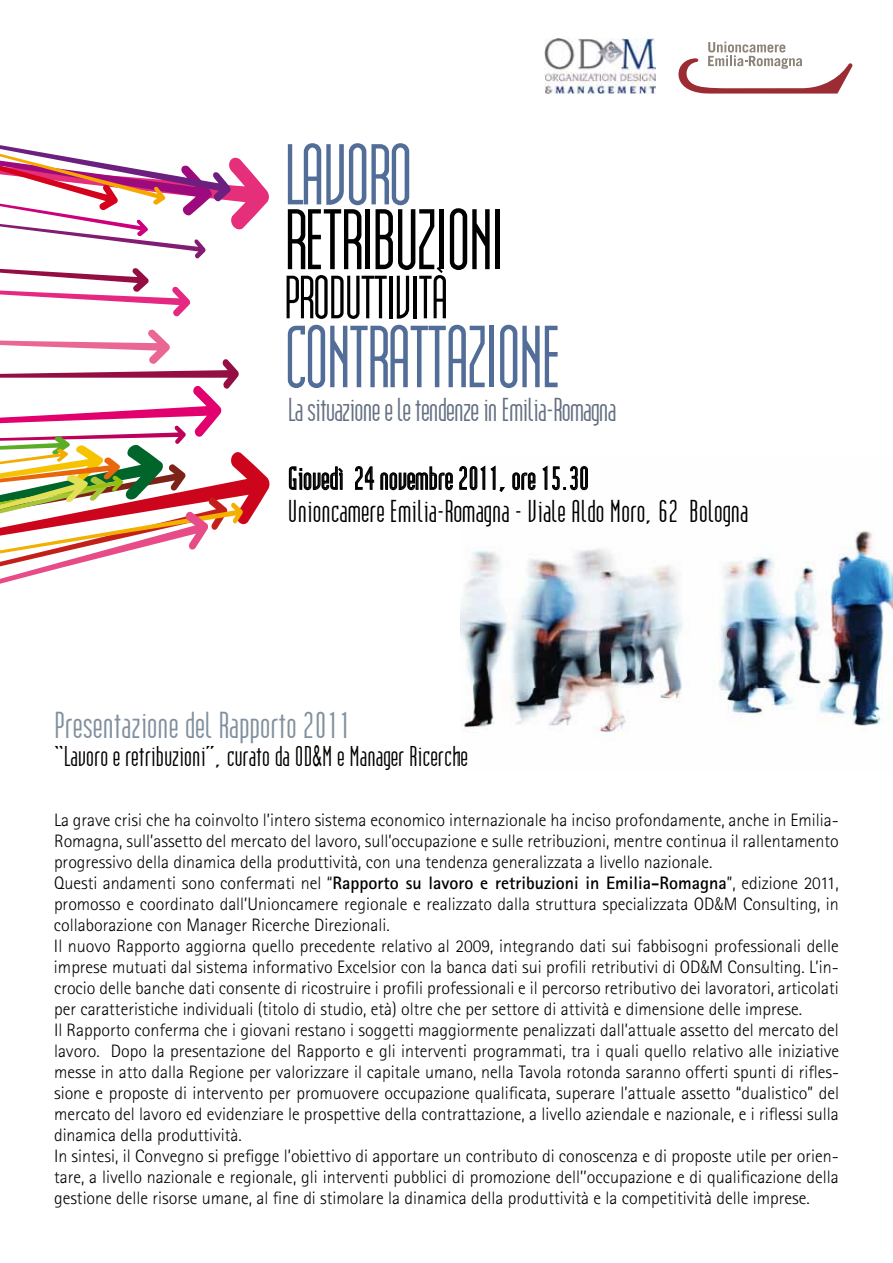
<style>
.page{position:relative;width:893px;height:1263px;background:#fff}
.page>*{position:absolute;margin:0;border:0;box-sizing:border-box;transform-origin:0 0}
.t1{font:37.35px "Institution";color:#81909e}
.t2{font:33px "Institution";letter-spacing:-.025em;color:#647082}
.t3{font:31.5px/33px "Institution";color:#000}
.t4{font:28.5px "Institution";color:#000}
.t5{font:300 18px/21px "Rotis Sans Serif";color:#000}
.s1{font-family:"Arial"}
.s2{font-weight:700}
.s3{font-family:"Akzidenz Grotesk BE";font-stretch:condensed;font-size:21px}
</style>
<div class="page">
<svg style="left:288px;top:466px;width:55px;height:25px"></svg>
<svg style="left:355px;top:466px;width:106px;height:25px"></svg>
<img style="left:461px;top:465px;width:432px;height:268px">
<svg style="left:0;top:145px;width:269px;height:172px"></svg>
<svg style="left:0;top:329px;width:270px;height:255px"></svg>
<img style="left:544px;top:38px;width:111px;height:55px">
<svg style="left:678px;top:42px;width:174px;height:52px"></svg>
<hr style="left:496px;top:209px;width:4px;height:60px;background:#000">
<svg style="left:287px;top:143px;width:203px;height:176px"></svg>
<svg style="left:288px;top:325px;width:197px;height:63px"></svg>
<hr style="left:490px;top:326px;width:4px;height:61px;background:#526d97">
<svg style="left:500px;top:325px;width:58px;height:63px"></svg>
<h2 class="t2" style="left:288px;top:392px;width:330px">La situazione e le tendenze in Emilia-Romagna</h2>
<h3 class="t3" style="left:288px;top:461px;width:462px">Giovedì 24 novembre 2011, ore 15.30<br>Unioncamere Emilia-Romagna - Viale Aldo Moro, 62 Bologna</h3>
<h1 class="t1" style="left:54px;top:705px;width:299px">Presentazione del Rapporto 2011</h1>
<h3 class="t4" style="left:54px;top:741px;width:415px">“Lavoro e retribuzioni”, curato da OD<span class="s1">&amp;</span>M e Manager Ricerche</h3>
<p class="t5" style="left:54px;top:809px;width:786px">La grave crisi che ha coinvolto l’intero sistema economico internazionale ha inciso profondamente, anche in Emilia-Romagna, sull’assetto del mercato del lavoro, sull’occupazione e sulle retribuzioni, mentre continua il rallentamento progressivo della dinamica della produttività, con una tendenza generalizzata a livello nazionale.<br>Questi andamenti sono confermati nel “<span class="s2">Rapporto su lavoro e retribuzioni in Emilia-Romagna</span>”, edizione 2011, promosso e coordinato dall’Unioncamere regionale e realizzato dalla struttura specializzata OD<span class="s3">&amp;</span>M Consulting, in collaborazione con Manager Ricerche Direzionali.<br>Il nuovo Rapporto aggiorna quello precedente relativo al 2009, integrando dati sui fabbisogni professionali delle imprese mutuati dal sistema informativo Excelsior con la banca dati sui profili retributivi di OD<span class="s3">&amp;</span>M Consulting. L’in&shy;crocio delle banche dati consente di ricostruire i profili professionali e il percorso retributivo dei lavoratori, articolati per caratteristiche individuali (titolo di studio, età) oltre che per settore di attività e dimensione delle imprese.<br>Il Rapporto conferma che i giovani restano i soggetti maggiormente penalizzati dall’attuale assetto del mercato del lavoro. Dopo la presentazione del Rapporto e gli interventi programmati, tra i quali quello relativo alle iniziative messe in atto dalla Regione per valorizzare il capitale umano, nella Tavola rotonda saranno offerti spunti di rifles&shy;sione e proposte di intervento per promuovere occupazione qualificata, superare l’attuale assetto “dualistico” del mercato del lavoro ed evidenziare le prospettive della contrattazione, a livello aziendale e nazionale, e i riflessi sulla dinamica della produttività.<br>In sintesi, il Convegno si prefigge l’obiettivo di apportare un contributo di conoscenza e di proposte utile per orien&shy;tare, a livello nazionale e regionale, gli interventi pubblici di promozione dell’’occupazione e di qualificazione della gestione delle risorse umane, al fine di stimolare la dinamica della produttività e la competitività delle imprese.</p>
</div>
